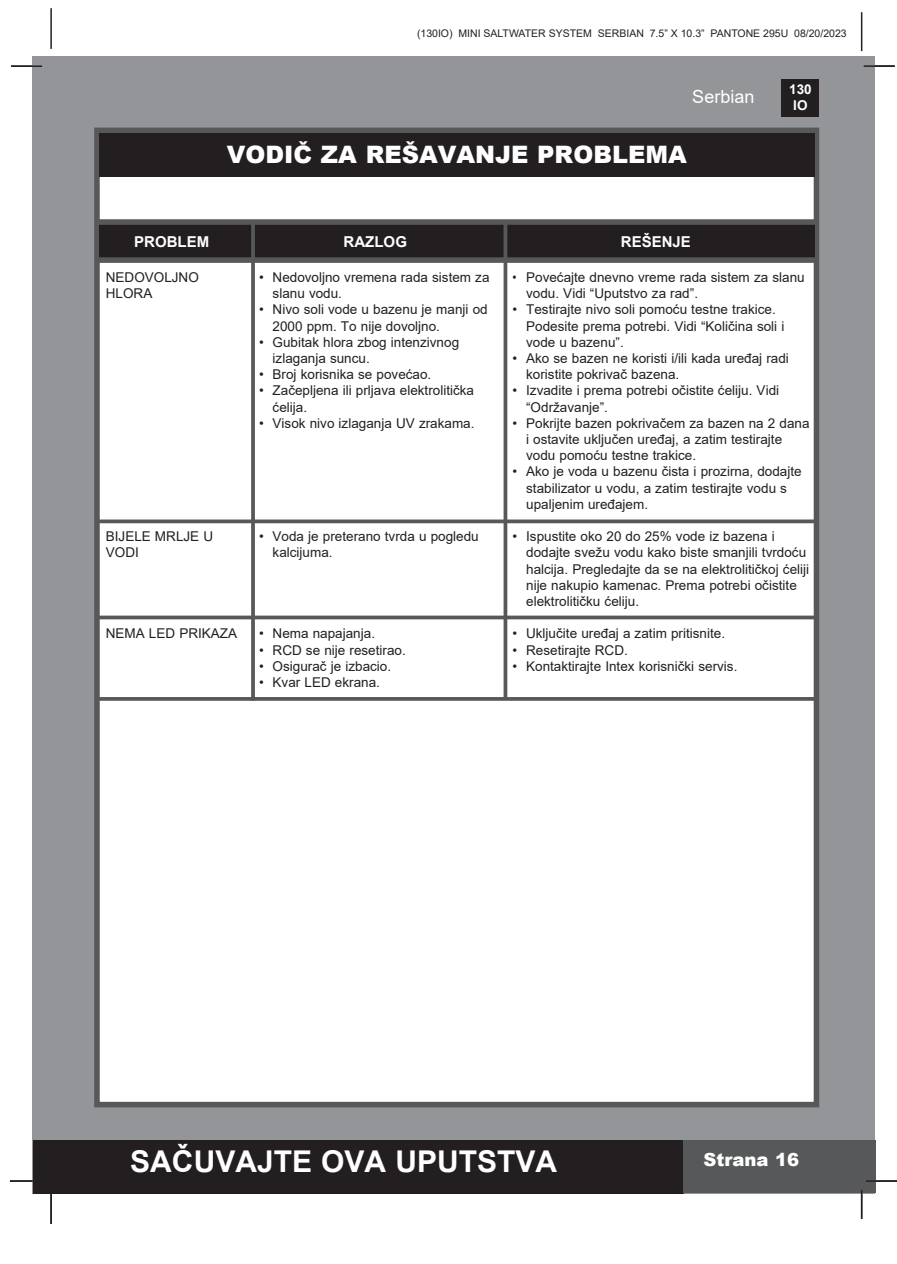
<style>
.page{position:relative;width:897px;height:1264px;background:#fff}
.page>*{position:absolute;margin:0;border:0;box-sizing:border-box;transform-origin:0 0}
.t1{font:700 30px "Arial";color:#fff}
.t2{font:900 24px "Arial";color:#fff}
.t3{font:900 18px "Arial";color:#fff}
.t4{font:18px "Arial";color:#fff}
.t5{font:700 15px "Arial";color:#fff}
.t6{font:13.5px/16.2px "Arial";color:#231f20}
.t7{font:13.5px/16.2px "Arial";color:#231f20;scale:.85 1}
.t8{font:700 13.5px/16.2px "Arial";color:#fff;text-align:center}
.t9{font:10.5px "Arial";color:#231f20}
</style>
<div class="page">
<hr style="left:50px;top:8px;width:2px;height:41px;background:#231f20">
<hr style="left:860px;top:12px;width:2px;height:39px;background:#231f20">
<div style="left:33px;top:56px;width:842px;height:1137px;background:#939598"></div>
<div style="left:781px;top:79px;width:38px;height:38px;background:#231f20"></div>
<div style="left:33px;top:1140px;width:650px;height:53px;background:#231f20"></div>
<div style="left:682px;top:1140px;width:193px;height:53px;background:#57585a"></div>
<div style="left:94px;top:128px;width:725px;height:979px;background:#fff;border:6px solid #57585a"></div>
<hr style="left:863px;top:65px;width:31px;height:2px;background:#231f20">
<hr style="left:865px;top:1180px;width:31px;height:1px;background:#231f20">
<hr style="left:860px;top:1189px;width:2px;height:30px;background:#231f20">
<hr style="left:50px;top:1193px;width:2px;height:31px;background:#231f20">
<hr style="left:10px;top:1180px;width:31px;height:1px;background:#231f20">
<hr style="left:11px;top:65px;width:31px;height:2px;background:#231f20">
<div style="left:99px;top:133px;width:715px;height:43px;background:#231f20"></div>
<div style="left:99px;top:225px;width:715px;height:33px;background:#231f20"></div>
<svg style="left:95px;top:519px;width:723px;height:4px;background:#6c6c6e"></svg>
<svg style="left:96px;top:697px;width:722px;height:4px;background:#606163"></svg>
<svg style="left:251px;top:225px;width:4px;height:476px;background:#5f6062"></svg>
<svg style="left:503px;top:225px;width:4px;height:473px;background:#6c6d6f"></svg>
<div style="left:97px;top:257px;width:719px;height:6px;background:#57585a"></div>
<svg style="left:97px;top:615px;width:718px;height:4px;background:#707072"></svg>
<div style="left:97px;top:219px;width:719px;height:6px;background:#57585a"></div>
<p class="t9" style="left:417px;top:26px;width:431px">(130IO) MINI SALTWATER SYSTEM SERBIAN 7.5” X 10.3” PANTONE 295U 08/20/2023</p>
<h3 class="t4" style="left:692px;top:84px;width:64px">Serbian</h3>
<p class="t2" style="left:227px;top:137px;width:461px">VODIČ ZA REŠAVANJE PROBLEMA</p>
<p class="t5" style="left:134px;top:231px;width:77px">PROBLEM</p>
<p class="t5" style="left:343px;top:231px;width:65px">RAZLOG</p>
<p class="t5" style="left:620px;top:231px;width:72px">REŠENJE</p>
<p class="t8" style="left:789px;top:81px;width:24px">130<br>IO</p>
<p class="t6" style="left:106px;top:269px;width:95px">NEDOVOLJNO</p>
<p class="t6" style="left:106px;top:285px;width:48px">HLORA</p>
<p class="t6" style="left:272px;top:269px;width:218px;text-indent:-14px">• Nedovoljno vremena rada sistem za slanu vodu.</p>
<p class="t6" style="left:272px;top:301px;width:216px;text-indent:-14px">• Nivo soli vode u bazenu je manji od<br>2000 ppm. To nije dovoljno.</p>
<p class="t6" style="left:272px;top:334px;width:188px;text-indent:-14px">• Gubitak hlora zbog intenzivnog izlaganja suncu.</p>
<p class="t6" style="left:259px;top:366px;width:174px">• Broj korisnika se povećao.</p>
<p class="t6" style="left:272px;top:382px;width:203px;text-indent:-14px">• Začepljena ili prljava elektrolitička ćelija.</p>
<p class="t6" style="left:259px;top:415px;width:217px">• Visok nivo izlaganja UV zrakama.</p>
<p class="t6" style="left:106px;top:528px;width:109px">BIJELE MRLJE U</p>
<p class="t6" style="left:106px;top:544px;width:35px">VODI</p>
<p class="t6" style="left:272px;top:528px;width:208px;text-indent:-14px">• Voda je preterano tvrda u pogledu kalcijuma.</p>
<p class="t6" style="left:106px;top:625px;width:133px">NEMA LED PRIKAZA</p>
<p class="t6" style="left:259px;top:625px;width:117px">• Nema napajanja.</p>
<p class="t6" style="left:259px;top:642px;width:148px">• RCD se nije resetirao.</p>
<p class="t6" style="left:259px;top:658px;width:134px">• Osigurač je izbacio.</p>
<p class="t6" style="left:259px;top:674px;width:122px">• Kvar LED ekrana.</p>
<p class="t7" style="left:526px;top:269px;width:329px;text-indent:-14px">• Povećajte dnevno vreme rada sistem za slanu vodu. Vidi “Uputstvo za rad”.</p>
<p class="t6" style="left:526px;top:301px;width:260px;text-indent:-14px">• Testirajte nivo soli pomoću testne trakice.<br>Podesite prema potrebi. Vidi “Količina soli i vode u bazenu”.</p>
<p class="t6" style="left:526px;top:350px;width:264px;text-indent:-14px">• Ako se bazen ne koristi i/ili kada uređaj radi koristite pokrivač bazena.</p>
<p class="t6" style="left:526px;top:382px;width:254px;text-indent:-14px">• Izvadite i prema potrebi očistite ćeliju. Vidi “Održavanje”.</p>
<p class="t6" style="left:526px;top:415px;width:285px;text-indent:-14px">• Pokrijte bazen pokrivačem za bazen na 2 dana i ostavite uključen uređaj, a zatim testirajte vodu pomoću testne trakice.</p>
<p class="t6" style="left:526px;top:463px;width:277px;text-indent:-14px">• Ako je voda u bazenu čista i prozirna, dodajte stabilizator u vodu, a zatim testirajte vodu s upaljenim uređajem.</p>
<p class="t6" style="left:526px;top:528px;width:284px;text-indent:-14px">• Ispustite oko 20 do 25% vode iz bazena i dodajte svežu vodu kako biste smanjili tvrdoću halcija. Pregledajte da se na elektrolitičkoj ćeliji nije nakupio kamenac. Prema potrebi očistite elektrolitičku ćeliju.</p>
<p class="t6" style="left:512px;top:625px;width:214px">• Uključite uređaj a zatim pritisnite.</p>
<p class="t6" style="left:512px;top:642px;width:117px">• Resetirajte RCD.</p>
<p class="t6" style="left:512px;top:658px;width:226px">• Kontaktirajte Intex korisnički servis.</p>
<h1 class="t1" style="left:130px;top:1140px;width:428px">SAČUVAJTE OVA UPUTSTVA</h1>
<h3 class="t3" style="left:703px;top:1146px;width:97px">Strana 16</h3>
</div>
